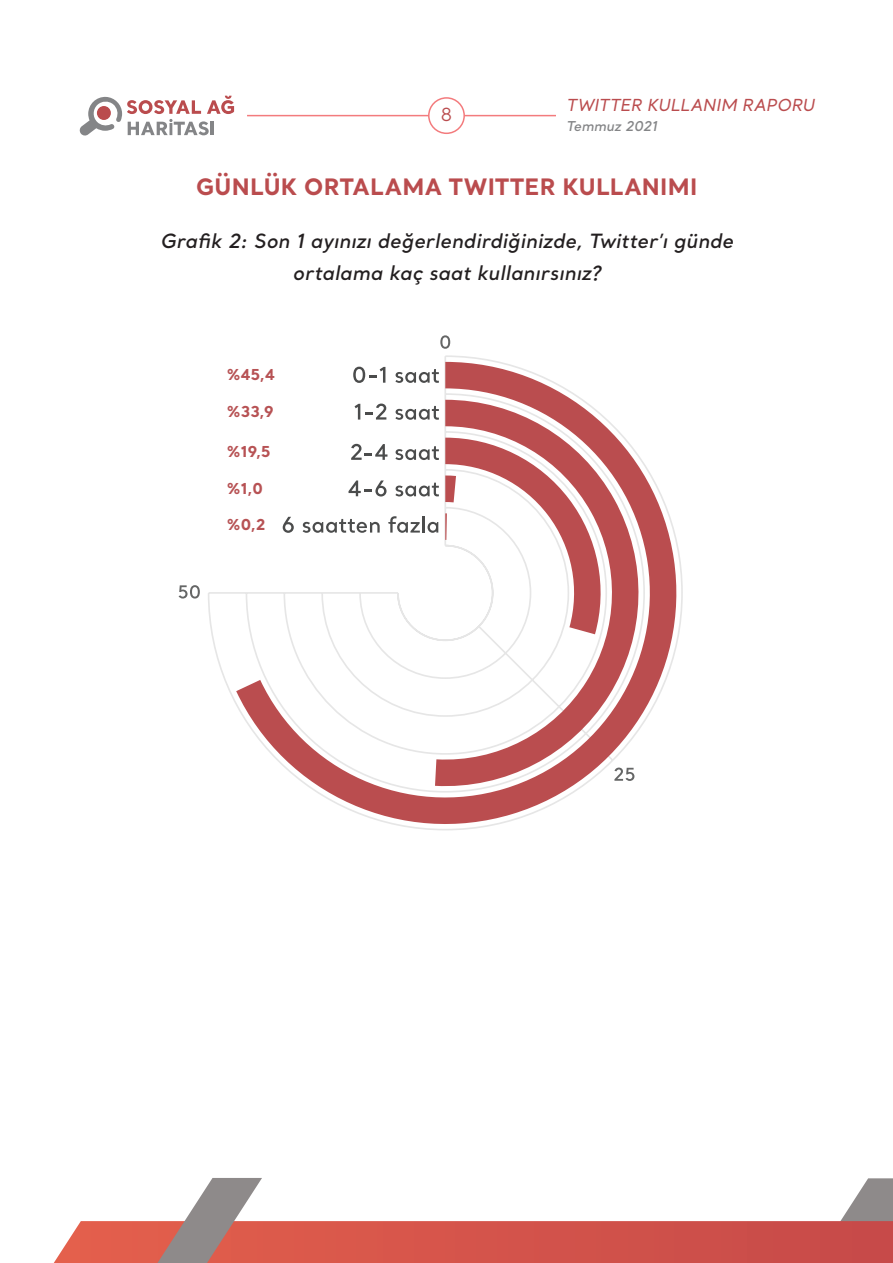
<style>
.page{position:relative;width:893px;height:1263px;background:#fff}
.page>*{position:absolute;margin:0;border:0;box-sizing:border-box;transform-origin:0 0}
.ANA_METIN{font:700 22.5px "Santral";letter-spacing:.01em;color:#ba4c4e}
.ANA_METIN-2{font:italic 600 19.5px "Santral";letter-spacing:.01em;color:#231f20}
.t1{font:18px "Santral";color:#ba4c4e}
.t2{font:italic 500 16.5px "Santral";color:#ba4c4e}
.t3{font:700 15px "Santral";color:#b75254}
.t4{font:italic 600 13.5px "Santral";color:#848587}
</style>
<div class="page">
<hr style="left:247px;top:115px;width:309px;height:1px;background:#f37b7d">
<div style="left:429px;top:98px;width:35px;height:35px;background:#fff;border-radius:50%"></div>
<div style="left:428px;top:97px;width:37px;height:37px;border:2px solid #f37b7d;border-radius:50%"></div>
<svg style="left:79px;top:96px;width:155px;height:40px"></svg>
<svg style="left:54px;top:1178px;width:839px;height:85px"></svg>
<svg style="left:440px;top:335px;width:10px;height:14px"></svg>
<svg style="left:179px;top:585px;width:21px;height:13px"></svg>
<svg style="left:236px;top:362px;width:447px;height:469px"></svg>
<svg style="left:435px;top:400px;width:213px;height:389px"></svg>
<svg style="left:445px;top:438px;width:163px;height:196px"></svg>
<p class="t1" style="left:440px;top:103px;width:14px">8</p>
<p class="t2" style="left:566px;top:94px;width:250px">TWITTER KULLANIM RAPORU</p>
<p class="t4" style="left:566px;top:117px;width:93px">Temmuz 2021</p>
<p class="ANA_METIN" style="left:196px;top:171px;width:503px">GÜNLÜK ORTALAMA TWITTER KULLANIMI</p>
<p class="ANA_METIN-2" style="left:160px;top:228px;width:575px">Grafik 2: Son 1 ayınızı değerlendirdiğinizde, Twitter’ı günde</p>
<p class="ANA_METIN-2" style="left:293px;top:260px;width:310px">ortalama kaç saat kullanırsınız?</p>
<p class="t3" style="left:226px;top:364px;width:50px">%45,4</p>
<p class="t3" style="left:226px;top:401px;width:49px">%33,9</p>
<p class="t3" style="left:226px;top:441px;width:46px">%19,5</p>
<p class="t3" style="left:226px;top:478px;width:38px">%1,0</p>
<p class="t3" style="left:226px;top:514px;width:41px">%0,2</p>
</div>
